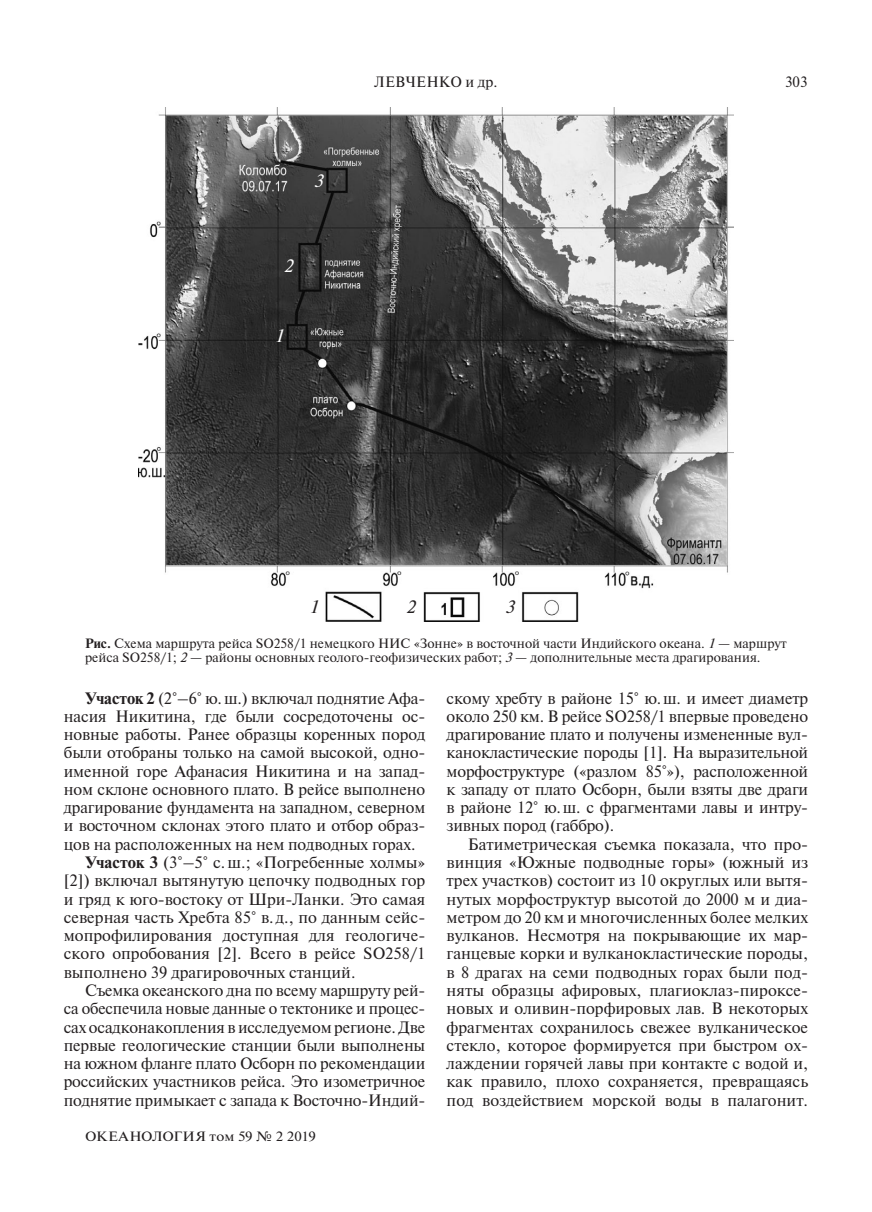
<style>
.page{position:relative;width:872px;height:1212px;background:#fff}
.page>*{position:absolute;margin:0;border:0;box-sizing:border-box;transform-origin:0 0}
.t1{font:italic 18px "Newton";color:#fff}
.t2{font:italic 18px "Newton";color:#231f20}
.Body_Text{font:16.5px/18.3px "Newton";letter-spacing:-.005em;color:#231f20;text-align:justify}
.t3{font:15px "Newton";letter-spacing:.01em;color:#231f20}
.pictura_VodRes{font:13.5px/14.2px "Newton";color:#231f20}
.pictura_VodRes-2{font:13.5px "Newton";color:#231f20;scale:1.1 1}
.s1{font-weight:700}
.s2{font-style:italic}
</style>
<div class="page">
<img style="left:138px;top:108px;width:595px;height:513px">
<p class="t1" style="left:314px;top:169px;width:10px">3</p>
<p class="t1" style="left:284px;top:254px;width:10px">2</p>
<p class="t1" style="left:275px;top:325px;width:10px">1</p>
<p class="t3" style="left:374px;top:71px;width:125px">ЛЕВЧЕНКО и др.</p>
<p class="t3" style="left:785px;top:71px;width:24px">303</p>
<p class="t2" style="left:309px;top:596px;width:10px">1</p>
<p class="t2" style="left:406px;top:596px;width:10px">2</p>
<p class="t2" style="left:506px;top:596px;width:10px">3</p>
<p class="pictura_VodRes" style="left:85px;top:636px;width:703px"><span class="s1">Рис.</span> Схема маршрута рейса SO258/1 немецкого НИС «Зонне» в восточной части Индийского океана. <span class="s2">1</span> — маршрут рейса SO258/1; <span class="s2">2</span> — районы основных геолого-геофизических работ; <span class="s2">3</span> — дополнительные места драгирования.</p>
<p class="Body_Text" style="left:64px;top:688px;width:363px;text-indent:21px"><span class="s1">Участок 2</span> (2°–6° ю.ш.) включал поднятие Афа&shy;насия Никитина, где были сосредоточены ос&shy;новные работы. Ранее образцы коренных пород были отобраны только на самой высокой, одно&shy;именной горе Афанасия Никитина и на запад&shy;ном склоне основного плато. В рейсе выполнено драгирование фундамента на западном, северном и восточном склонах этого плато и отбор образ&shy;цов на расположенных на нем подводных горах.</p>
<p class="Body_Text" style="left:64px;top:853px;width:363px;text-indent:21px"><span class="s1">Участок 3</span> (3°–5° c.ш.; «Погребенные холмы» [2]) включал вытянутую цепочку подводных гор и гряд к юго-востоку от Шри-Ланки. Это самая северная часть Хребта 85° в.д., по данным сейс&shy;мопрофилирования доступная для геологиче&shy;ского опробования [2]. Всего в рейсе SO258/1 выполнено 39 драгировочных станций.</p>
<p class="Body_Text" style="left:64px;top:980px;width:363px;text-indent:21px">Съемка океанского дна по всему маршруту рей&shy;са обеспечила новые данные о тектонике и процес&shy;сах осадконакопления в исследуемом регионе. Две первые геологические станции были выполнены на южном фланге плато Осборн по рекомендации российских участников рейса. Это изометричное поднятие примыкает с запада к Восточно-Индий-</p>
<p class="pictura_VodRes-2" style="left:85px;top:1126px;width:211px">ОКЕАНОЛОГИЯ том 59 № 2 2019</p>
<p class="Body_Text" style="left:446px;top:688px;width:363px">скому хребту в районе 15° ю.ш. и имеет диаметр около 250 км. В рейсе SO258/1 впервые проведено драгирование плато и получены измененные вул&shy;канокластические породы [1]. На выразительной морфоструктуре («разлом 85°»), расположенной к западу от плато Осборн, были взяты две драги в районе 12° ю.ш. с фрагментами лавы и интру&shy;зивных пород (габбро).</p>
<p class="Body_Text" style="left:446px;top:834px;width:363px;text-indent:21px">Батиметрическая съемка показала, что про&shy;винция «Южные подводные горы» (южный из трех участков) состоит из 10 округлых или вытя&shy;нутых морфоструктур высотой до 2000 м и диа&shy;метром до 20 км и многочисленных более мелких вулканов. Несмотря на покрывающие их мар&shy;ганцевые корки и вулканокластические породы, в 8 драгах на семи подводных горах были под&shy;няты образцы афировых, плагиоклаз-пироксе&shy;новых и оливин-порфировых лав. В некоторых фрагментах сохранилось свежее вулканическое стекло, которое формируется при быстром ох&shy;лаждении горячей лавы при контакте с водой и, как правило, плохо сохраняется, превращаясь под воздействием морской воды в палагонит.</p>
</div>
